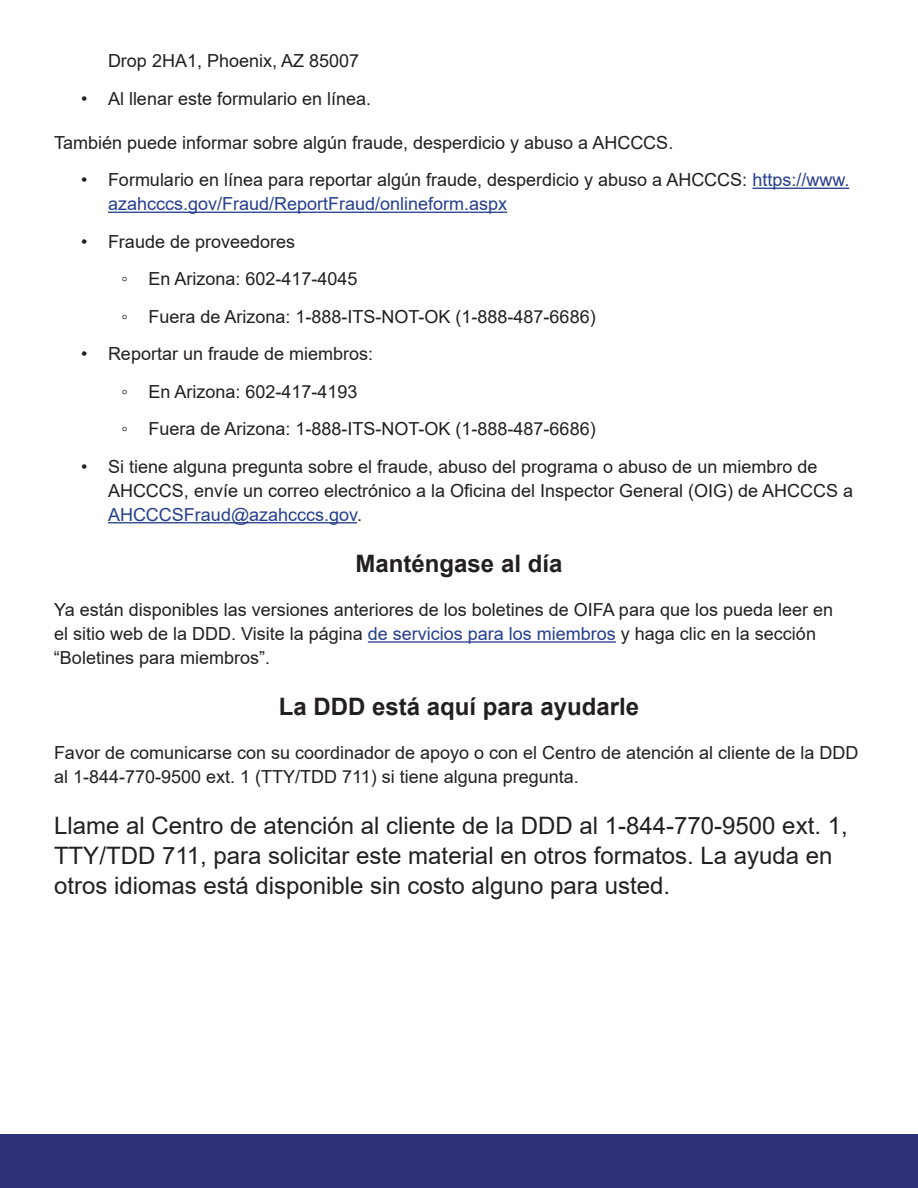
<style>
.page{position:relative;width:918px;height:1188px;background:#fff}
.page>*{position:absolute;margin:0;border:0;box-sizing:border-box;transform-origin:0 0}
.t1{font:24px/30px "Arial";color:#231f20}
.t2{font:700 24px "Arial";color:#231f20}
.t3{font:18px/24px "Arial";color:#231f20}
.s1{color:#253f8e}
</style>
<div class="page">
<div style="left:0;top:1134px;width:918px;height:54px;background:#2d3079"></div>
<hr style="left:752px;top:188px;width:97px;height:1px;background:#253f8e">
<hr style="left:108px;top:212px;width:399px;height:1px;background:#253f8e">
<hr style="left:108px;top:522px;width:249px;height:1px;background:#253f8e">
<hr style="left:368px;top:641px;width:248px;height:2px;background:#253f8e">
<p class="t3" style="left:108px;top:49px;width:253px">Drop 2HA1, Phoenix, AZ 85007</p>
<p class="t3" style="left:81px;top:86px;width:292px">• Al llenar este formulario en línea.</p>
<p class="t3" style="left:54px;top:130px;width:621px">También puede informar sobre algún fraude, desperdicio y abuso a AHCCCS.</p>
<p class="t3" style="left:108px;top:168px;width:743px;text-indent:-27px">• Formulario en línea para reportar algún fraude, desperdicio y abuso a AHCCCS: <span class="s1">https://www. azahcccs.gov/Fraud/ReportFraud/onlineform.aspx</span></p>
<p class="t3" style="left:122px;top:223px;width:476px;line-height:37.5px;text-indent:-40px">• Fraude de proveedores<br>◦ En Arizona: 602-417-4045<br>◦ Fuera de Arizona: 1-888-ITS-NOT-OK (1-888-487-6686)</p>
<p class="t3" style="left:122px;top:335px;width:476px;line-height:37.5px;text-indent:-40px">• Reportar un fraude de miembros:<br>◦ En Arizona: 602-417-4193<br>◦ Fuera de Arizona: 1-888-ITS-NOT-OK (1-888-487-6686)</p>
<p class="t3" style="left:108px;top:454px;width:747px;text-indent:-27px">• Si tiene alguna pregunta sobre el fraude, abuso del programa o abuso de un miembro de<br>AHCCCS, envíe un correo electrónico a la Oficina del Inspector General (OIG) de AHCCCS a<br><span class="s1">AHCCCSFraud@azahcccs.gov</span>.</p>
<h1 class="t2" style="left:356px;top:547px;width:208px">Manténgase al día</h1>
<p class="t3" style="left:54px;top:598px;width:781px">Ya están disponibles las versiones anteriores de los boletines de OIFA para que los pueda leer en el sitio web de la DDD. Visite la página <span class="s1">de servicios para los miembros</span> y haga clic en la sección “Boletines para miembros”.</p>
<h1 class="t2" style="left:279px;top:690px;width:362px">La DDD está aquí para ayudarle</h1>
<p class="t3" style="left:54px;top:741px;width:806px">Favor de comunicarse con su coordinador de apoyo o con el Centro de atención al cliente de la DDD al 1-844-770-9500 ext. 1 (TTY/TDD 711) si tiene alguna pregunta.</p>
<h1 class="t1" style="left:54px;top:810px;width:795px">Llame al Centro de atención al cliente de la DDD al 1-844-770-9500 ext. 1,<br>TTY/TDD 711, para solicitar este material en otros formatos. La ayuda en otros idiomas está disponible sin costo alguno para usted.</h1>
</div>
